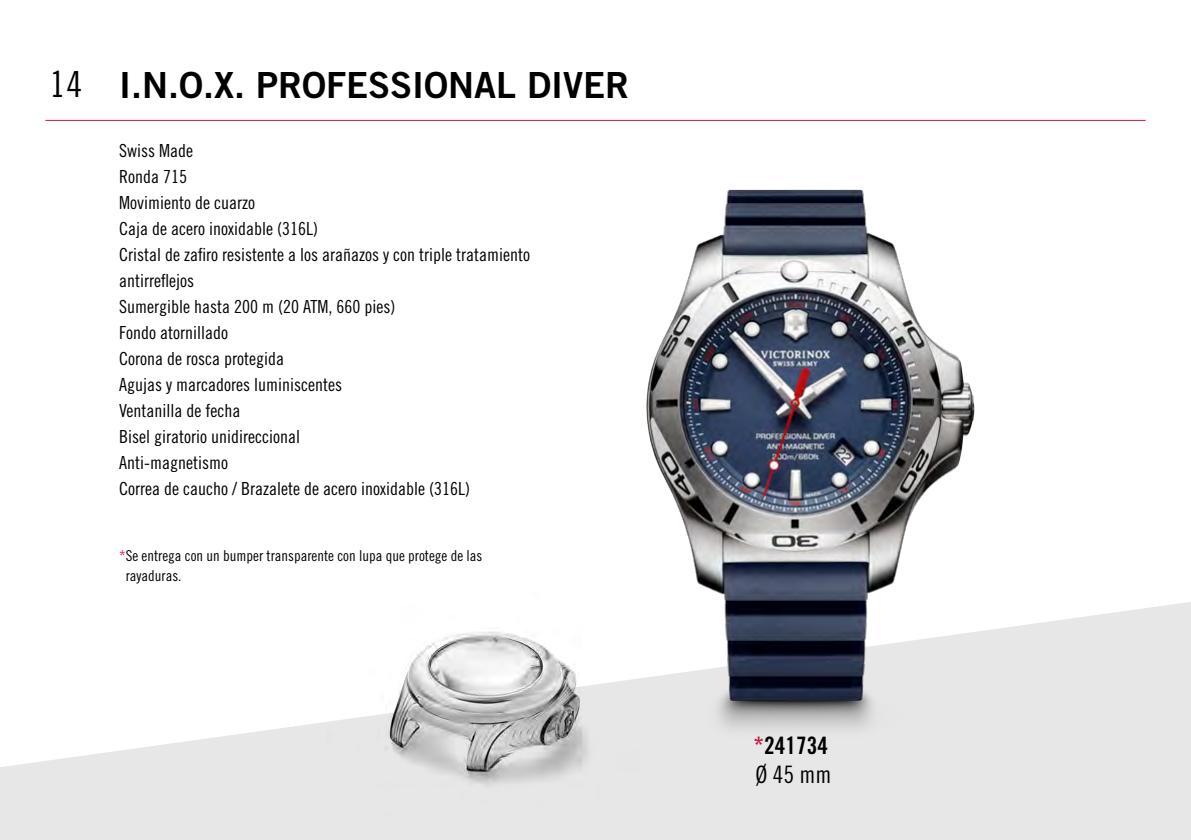
<style>
.page{position:relative;width:1191px;height:840px;background:#fff}
.page>*{position:absolute;margin:0;border:0;box-sizing:border-box;transform-origin:0 0}
.t1{font:36px "Trade Gothic LT Std Bd 2";color:#000}
.t2{font:24px "Trade Gothic LT Std Bd Cn 20";color:#000}
.t3{font:24px "Trade Gothic LT Std Cn 18";color:#000}
.t4{font:18px/26px "Trade Gothic LT Std Cn 18";color:#000}
.t5{font:15px/20px "Trade Gothic LT Std Cn 18";color:#000}
.s1{font-family:"Trade Gothic LT Std Cn 18"}
.s2{color:#cb123a}
</style>
<div class="page">
<svg style="left:0;top:602px;width:1191px;height:237px;fill:#e7e7e7"></svg>
<img style="left:640px;top:189px;width:355px;height:559px">
<img style="left:326px;top:602px;width:314px;height:214px">
<hr style="left:45px;top:120px;width:1100px;height:1px;background:#cb123a">
<h1 class="t1" style="left:50px;top:63px;width:581px"><span class="s1">14</span> I.N.O.X. PROFESSIONAL DIVER</h1>
<p class="t4" style="left:119px;top:137px;width:412px">Swiss Made<br>Ronda 715<br>Movimiento de cuarzo<br>Caja de acero inoxidable (316L)<br>Cristal de zafiro resistente a los arañazos y con triple tratamiento antirreflejos<br>Sumergible hasta 200 m (20 ATM, 660 pies)<br>Fondo atornillado<br>Corona de rosca protegida<br>Agujas y marcadores luminiscentes<br>Ventanilla de fecha<br>Bisel giratorio unidireccional<br>Anti-magnetismo<br>Correa de caucho / Brazalete de acero inoxidable (316L)</p>
<p class="t5" style="left:126px;top:545px;width:358px;text-indent:-7px"><span class="s2">*</span>Se entrega con un bumper transparente con lupa que protege de las rayaduras.</p>
<h2 class="t2" style="left:753px;top:730px;width:76px"><span class="s2">*</span>241734</h2>
<h2 class="t3" style="left:755px;top:759px;width:77px">Ø 45 mm</h2>
</div>
